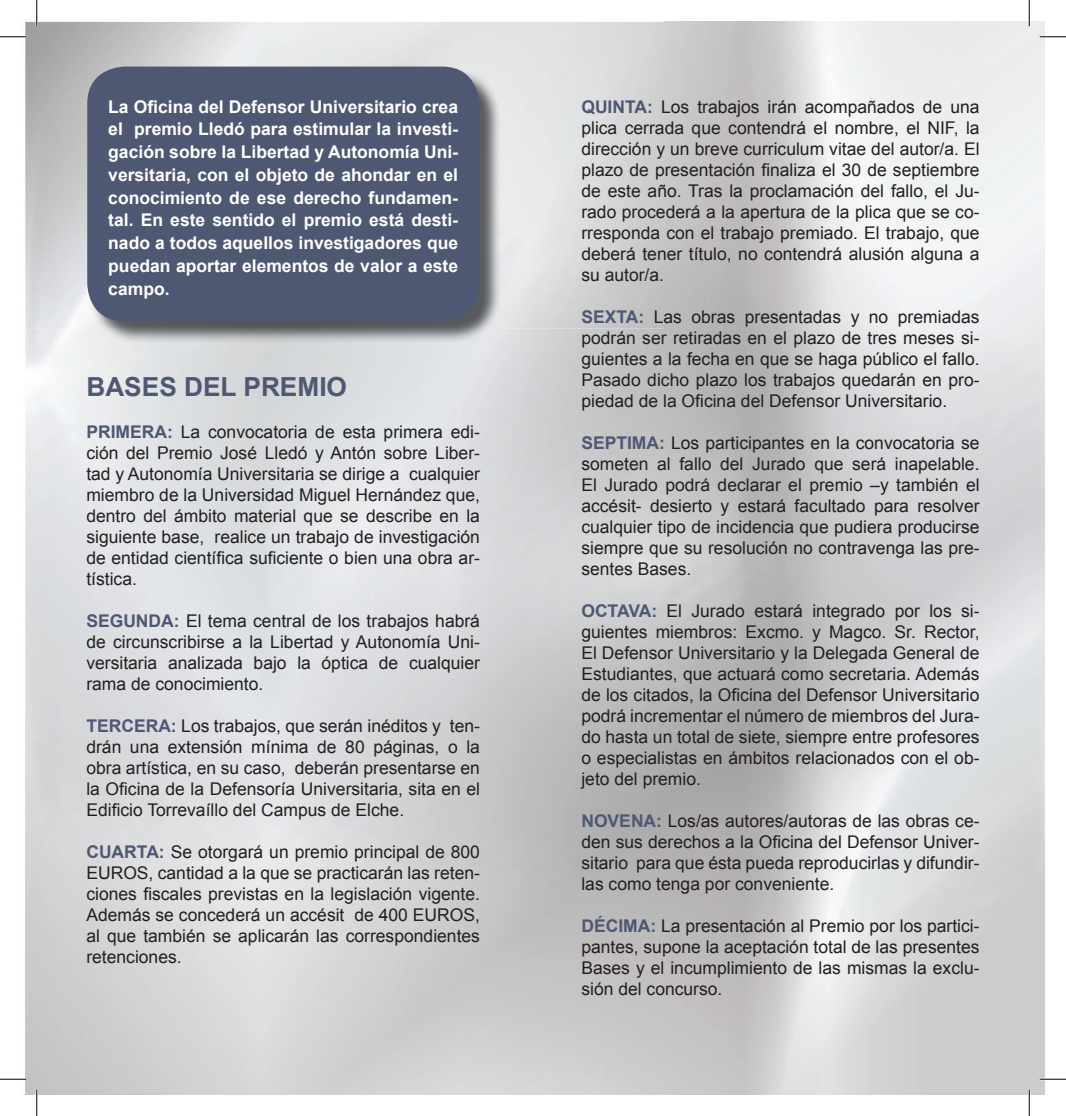
<style>
.page{position:relative;width:1066px;height:1116px;background:#fff}
.page>*{position:absolute;margin:0;border:0;box-sizing:border-box;transform-origin:0 0}
.t1{font:700 26.25px "Arial";color:#4f5873}
.t2{font:17.5px/21px "Arial";color:#231f20;text-align:justify}
.t3{font:700 17.5px/22.8px "Arial";color:#fff;text-align:justify}
.s1{font-weight:700;color:#4f5873}
</style>
<div class="page">
<img style="left:25px;top:22px;width:639px;height:1071px">
<img style="left:90px;top:69px;width:411px;height:274px">
<div style="left:87px;top:67px;width:392px;height:254px;background:#4f5873;border-radius:37px"></div>
<hr style="left:0;top:36px;width:26px;height:2px;background:#fff">
<hr style="left:0;top:1077px;width:26px;height:3px;background:#fff">
<hr style="left:36px;top:0;width:2px;height:26px;background:#fff">
<hr style="left:36px;top:1089px;width:2px;height:26px;background:#fff">
<svg style="left:0;top:36px;width:26px;height:1px"></svg>
<svg style="left:1039px;top:36px;width:27px;height:1px"></svg>
<svg style="left:0;top:1078px;width:26px;height:1px"></svg>
<svg style="left:1039px;top:1078px;width:27px;height:1px"></svg>
<svg style="left:36px;top:0;width:1px;height:26px"></svg>
<svg style="left:36px;top:1089px;width:1px;height:26px"></svg>
<svg style="left:1029px;top:0;width:1px;height:26px"></svg>
<svg style="left:1029px;top:1089px;width:1px;height:26px"></svg>
<p class="t3" style="left:108px;top:95px;width:351px">La Oficina del Defensor Universitario crea el premio Lledó para estimular la investi&shy;gación sobre la Libertad y Autonomía Uni&shy;versitaria, con el objeto de ahondar en el conocimiento de ese derecho fundamen&shy;tal. En este sentido el premio está desti&shy;nado a todos aquellos investigadores que puedan aportar elementos de valor a este campo.</p>
<h1 class="t1" style="left:86px;top:369px;width:262px">BASES DEL PREMIO</h1>
<p class="t2" style="left:86px;top:421px;width:395px"><span class="s1">PRIMERA:</span> La convocatoria de esta primera edi&shy;ción del Premio José Lledó y Antón sobre Liber&shy;tad y Autonomía Universitaria se dirige a cualquier miembro de la Universidad Miguel Hernández que, dentro del ámbito material que se describe en la siguiente base, realice un trabajo de investigación de entidad científica suficiente o bien una obra ar&shy;tística.</p>
<p class="t2" style="left:86px;top:610px;width:395px"><span class="s1">SEGUNDA:</span> El tema central de los trabajos habrá de circunscribirse a la Libertad y Autonomía Uni&shy;versitaria analizada bajo la óptica de cualquier rama de conocimiento.</p>
<p class="t2" style="left:86px;top:715px;width:395px"><span class="s1">TERCERA:</span> Los trabajos, que serán inéditos y ten&shy;drán una extensión mínima de 80 páginas, o la obra artística, en su caso, deberán presentarse en la Oficina de la Defensoría Universitaria, sita en el Edificio Torrevaíllo del Campus de Elche.</p>
<p class="t2" style="left:86px;top:841px;width:395px"><span class="s1">CUARTA:</span> Se otorgará un premio principal de 800<br>EUROS, cantidad a la que se practicarán las reten&shy;ciones fiscales previstas en la legislación vigente.<br>Además se concederá un accésit de 400 EUROS, al que también se aplicarán las correspondientes retenciones.</p>
<p class="t2" style="left:581px;top:96px;width:400px"><span class="s1">QUINTA:</span> Los trabajos irán acompañados de una plica cerrada que contendrá el nombre, el NIF, la dirección y un breve curriculum vitae del autor/a. El plazo de presentación finaliza el 30 de septiembre de este año. Tras la proclamación del fallo, el Ju&shy;rado procederá a la apertura de la plica que se co&shy;rresponda con el trabajo premiado. El trabajo, que deberá tener título, no contendrá alusión alguna a su autor/a.</p>
<p class="t2" style="left:581px;top:306px;width:400px"><span class="s1">SEXTA:</span> Las obras presentadas y no premiadas podrán ser retiradas en el plazo de tres meses si&shy;guientes a la fecha en que se haga público el fallo.<br>Pasado dicho plazo los trabajos quedarán en pro&shy;piedad de la Oficina del Defensor Universitario.</p>
<p class="t2" style="left:581px;top:432px;width:400px"><span class="s1">SEPTIMA:</span> Los participantes en la convocatoria se someten al fallo del Jurado que será inapelable.<br>El Jurado podrá declarar el premio –y también el accésit- desierto y estará facultado para resolver cualquier tipo de incidencia que pudiera producirse siempre que su resolución no contravenga las pre&shy;sentes Bases.</p>
<p class="t2" style="left:581px;top:600px;width:400px"><span class="s1">OCTAVA:</span> El Jurado estará integrado por los si&shy;guientes miembros: Excmo. y Magco. Sr. Rector, El Defensor Universitario y la Delegada General de Estudiantes, que actuará como secretaria. Además de los citados, la Oficina del Defensor Universitario podrá incrementar el número de miembros del Jura&shy;do hasta un total de siete, siempre entre profesores o especialistas en ámbitos relacionados con el ob&shy;jeto del premio.</p>
<p class="t2" style="left:581px;top:810px;width:400px"><span class="s1">NOVENA:</span> Los/as autores/autoras de las obras ce&shy;den sus derechos a la Oficina del Defensor Univer&shy;sitario para que ésta pueda reproducirlas y difundir&shy;las como tenga por conveniente.</p>
<p class="t2" style="left:581px;top:915px;width:400px"><span class="s1">DÉCIMA:</span> La presentación al Premio por los partici&shy;pantes, supone la aceptación total de las presentes Bases y el incumplimiento de las mismas la exclu&shy;sión del concurso.</p>
</div>
